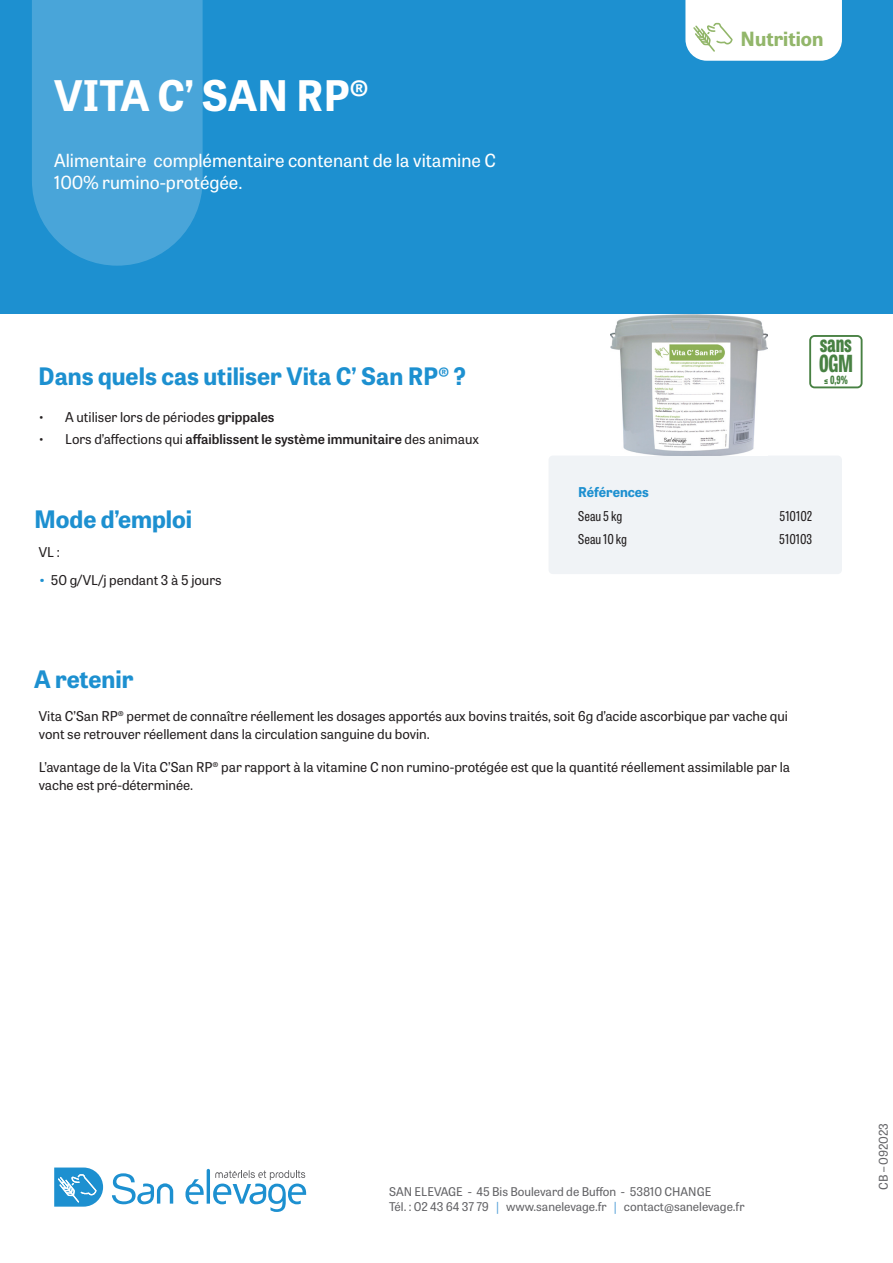
<style>
.page{position:relative;width:893px;height:1263px;background:#fff}
.page>*{position:absolute;margin:0;border:0;box-sizing:border-box;transform-origin:0 0}
.Intro_Fiche{font:700 42px "Tablet Gothic";color:#fff}
.Sous_-titre{font:700 24px "Tablet Gothic";color:#1d90d0}
.t1{font:800 23.4px "Tablet Gothic Compressed";color:#488143}
.t2{font:700 19.5px "Tablet Gothic";color:#92b66a}
.Intro_Fiche-2{font:18px/21.6px "Tablet Gothic";color:#fff}
.Liste{font:13.5px/18px "Tablet Gothic";color:#231f20}
.t3{font:600 13.5px "Tablet Gothic";color:#231f20}
.t4{font:13.5px "Tablet Gothic Condensed";color:#231f20}
.Sous_-titre-2{font:700 13.5px "Tablet Gothic";color:#1d90d0}
.t5{font:12px "Tablet Gothic";color:#636366}
.t6{font:800 11.25px "Tablet Gothic Compressed";color:#488143}
.s1{font-weight:600}
.s2{font-weight:400}
.s3{font-weight:700;color:#1d90d0}
.s4{color:#5ea5da}
</style>
<div class="page">
<div style="left:0;top:0;width:893px;height:314px;background:#1d90d0"></div>
<svg style="left:685px;top:0;width:157px;height:61px;background:#f5f9f9"></svg>
<div style="left:549px;top:456px;width:293px;height:118px;background:#f0f3f6;border-radius:4px"></div>
<svg style="left:32px;top:0;width:171px;height:266px;background:#45a3d8"></svg>
<svg style="left:185px;top:1169px;width:121px;height:43px"></svg>
<svg style="left:112px;top:1173px;width:61px;height:31px"></svg>
<svg style="left:54px;top:1167px;width:49px;height:39px;background:#50a9da"></svg>
<svg style="left:809px;top:335px;width:53px;height:53px"></svg>
<img style="left:611px;top:314px;width:157px;height:142px">
<p class="Intro_Fiche" style="left:54px;top:66px;width:316px">VITA C’ SAN RP®</p>
<p class="Intro_Fiche-2" style="left:54px;top:149px;width:443px">Alimentaire complémentaire contenant de la vitamine C<br>100% rumino-protégée.</p>
<p class="Sous_-titre" style="left:38px;top:359px;width:429px">Dans quels cas utiliser Vita C’ San RP® ?</p>
<p class="Liste" style="left:38px;top:407px;width:238px">• A utiliser lors de périodes <span class="s1">grippales</span></p>
<p class="t3" style="left:38px;top:430px;width:442px"><span class="s2">• Lors d’affections qui</span> affaiblissent le système immunitaire <span class="s2">des animaux</span></p>
<p class="Sous_-titre" style="left:34px;top:503px;width:160px">Mode d’emploi</p>
<p class="Liste" style="left:39px;top:542px;width:22px">VL :</p>
<p class="Liste" style="left:39px;top:571px;width:184px"><span class="s3">•</span> 50 g/VL/j pendant 3 à 5 jours</p>
<p class="t2" style="left:741px;top:25px;width:84px">Nutrition</p>
<p class="t1" style="left:820px;top:327px;width:33px">sans</p>
<p class="t6" style="left:824px;top:372px;width:25px">≤ 0,9%</p>
<p class="t1" style="left:819px;top:347px;width:35px">OGM</p>
<p class="Sous_-titre-2" style="left:578px;top:482px;width:72px">Références</p>
<p class="t4" style="left:578px;top:507px;width:45px">Seau 5 kg</p>
<p class="t4" style="left:780px;top:507px;width:34px">510102</p>
<p class="t4" style="left:578px;top:530px;width:50px">Seau 10 kg</p>
<p class="t4" style="left:779px;top:530px;width:34px">510103</p>
<p class="Sous_-titre" style="left:34px;top:662px;width:101px">A retenir</p>
<p class="Liste" style="left:39px;top:706px;width:751px">Vita C’San RP® permet de connaître réellement les dosages apportés aux bovins traités, soit 6g d’acide ascorbique par vache qui vont se retrouver réellement dans la circulation sanguine du bovin.</p>
<p class="Liste" style="left:39px;top:757px;width:753px">L’avantage de la Vita C’San RP® par rapport à la vitamine C non rumino-protégée est que la quantité réellement assimilable par la vache est pré-déterminée.</p>
<p class="t5" style="left:389px;top:1183px;width:324px">SAN ELEVAGE - 45 Bis Boulevard de Buffon - 53810 CHANGE</p>
<p class="t5" style="left:389px;top:1198px;width:357px">Tél. : 02 43 64 37 79 <span class="s4">|</span> www.sanelevage.fr <span class="s4">|</span> contact@sanelevage.fr</p>
<p class="t5" style="left:875px;top:1190px;width:68px;rotate:-90deg">CB – 092023</p>
</div>
